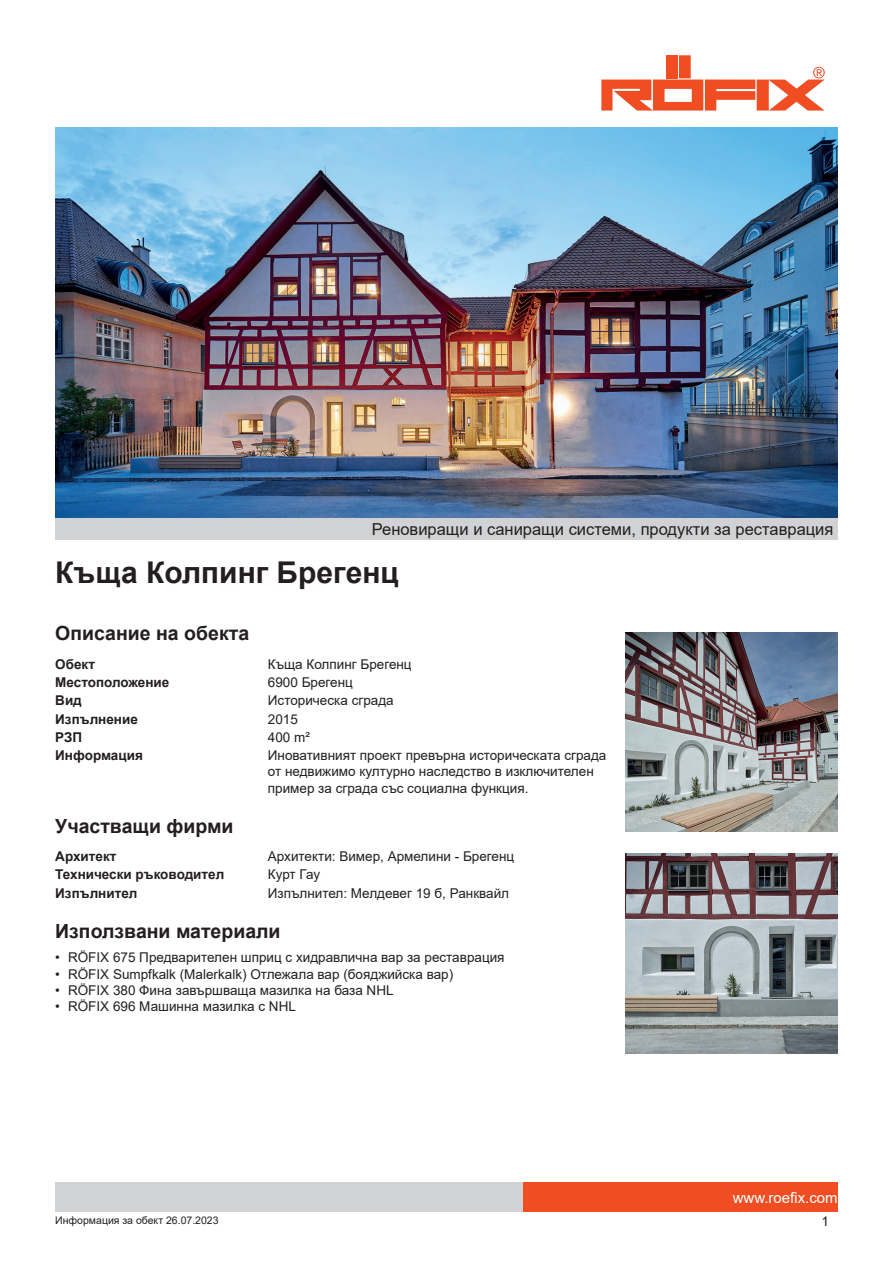
<style>
.page{position:relative;width:893px;height:1263px;background:#fff}
.page>*{position:absolute;margin:0;border:0;box-sizing:border-box;transform-origin:0 0}
.t1{font:700 30px "Arial";color:#231f20}
.t2{font:700 19.5px "Arial";color:#231f20}
.t3{font:16.5px "Arial";color:#231f20}
.t4{font:15px "Arial";color:#fff}
.t5{font:13.5px/16.2px "Arial";color:#231f20}
.t6{font:700 13.5px "Arial";color:#231f20}
.t7{font:10.5px "Arial";color:#231f20}
</style>
<div class="page">
<div style="left:523px;top:1182px;width:315px;height:30px;background:#f04d22"></div>
<div style="left:55px;top:1182px;width:468px;height:30px;background:#d1d2d4"></div>
<div style="left:679px;top:55px;width:12px;height:23px;background:#f04d22"></div>
<div style="left:666px;top:55px;width:11px;height:23px;background:#f04d22"></div>
<svg style="left:601px;top:67px;width:224px;height:44px"></svg>
<img style="left:55px;top:128px;width:783px;height:391px">
<div style="left:55px;top:519px;width:783px;height:21px;background:#d1d2d4"></div>
<img style="left:625px;top:632px;width:213px;height:200px">
<img style="left:625px;top:853px;width:213px;height:200px">
<p class="t3" style="left:372px;top:518px;width:463px">Реновиращи и саниращи системи, продукти за реставрация</p>
<h1 class="t1" style="left:55px;top:551px;width:345px">Къща Колпинг Брегенц</h1>
<h2 class="t2" style="left:55px;top:619px;width:195px">Описание на обекта</h2>
<p class="t6" style="left:55px;top:654px;width:41px">Обект</p>
<p class="t5" style="left:268px;top:656px;width:145px">Къща Колпинг Брегенц</p>
<p class="t6" style="left:55px;top:673px;width:116px">Местоположение</p>
<p class="t5" style="left:268px;top:674px;width:86px">6900 Брегенц</p>
<p class="t6" style="left:55px;top:691px;width:28px">Вид</p>
<p class="t5" style="left:268px;top:692px;width:127px">Историческа сграда</p>
<p class="t6" style="left:55px;top:709px;width:84px">Изпълнение</p>
<p class="t5" style="left:268px;top:711px;width:32px">2015</p>
<p class="t6" style="left:55px;top:728px;width:28px">РЗП</p>
<p class="t5" style="left:268px;top:729px;width:44px">400 m²</p>
<p class="t6" style="left:55px;top:746px;width:89px">Информация</p>
<p class="t5" style="left:268px;top:747px;width:340px">Иновативният проект превърна историческата сграда от недвижимо културно наследство в изключителен пример за сграда със социална функция.</p>
<h2 class="t2" style="left:55px;top:812px;width:180px">Участващи фирми</h2>
<p class="t6" style="left:55px;top:847px;width:63px">Архитект</p>
<p class="t5" style="left:268px;top:848px;width:248px">Архитекти: Вимер, Армелини - Брегенц</p>
<p class="t6" style="left:55px;top:865px;width:171px">Технически ръководител</p>
<p class="t5" style="left:268px;top:866px;width:54px">Курт Гау</p>
<p class="t6" style="left:55px;top:883px;width:84px">Изпълнител</p>
<p class="t5" style="left:268px;top:885px;width:243px">Изпълнител: Мелдевег 19 б, Ранквайл</p>
<h2 class="t2" style="left:55px;top:917px;width:227px">Използвани материали</h2>
<p class="t5" style="left:55px;top:949px;width:451px">• RÖFIX 675 Предварителен шприц с хидравлична вар за реставрация</p>
<p class="t5" style="left:55px;top:966px;width:399px">• RÖFIX Sumpfkalk (Malerkalk) Отлежала вар (бояджийска вар)</p>
<p class="t5" style="left:55px;top:982px;width:340px">• RÖFIX 380 Фина завършваща мазилка на база NHL</p>
<p class="t5" style="left:55px;top:998px;width:242px">• RÖFIX 696 Машинна мазилка с NHL</p>
<p class="t7" style="left:55px;top:1213px;width:165px">Информация за обект 26.07.2023</p>
<p class="t4" style="left:733px;top:1187px;width:107px">www.roefix.com</p>
<p class="t5" style="left:821px;top:1213px;width:9px">1</p>
</div>
